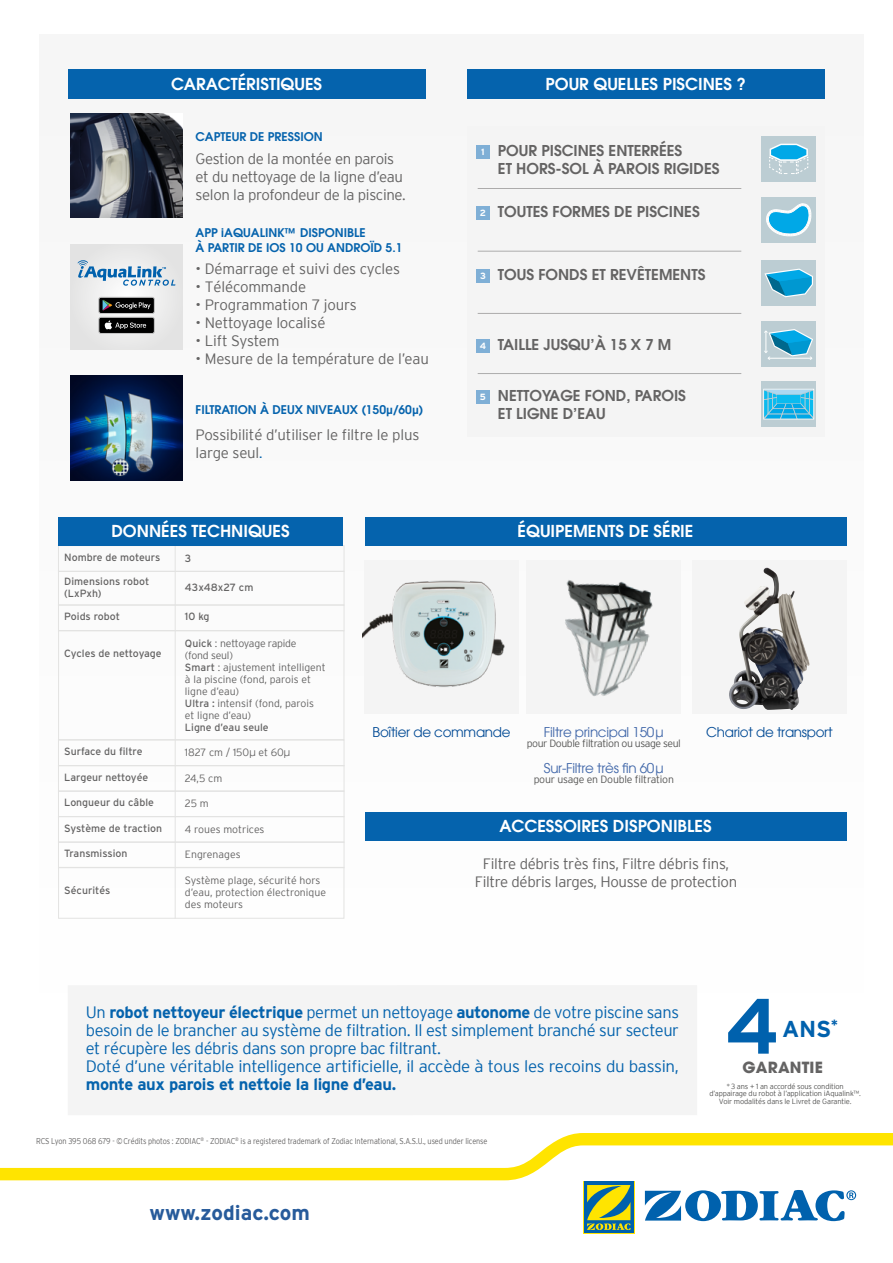
<style>
.page{position:relative;width:893px;height:1263px;background:#fff}
.page>*{position:absolute;margin:0;border:0;box-sizing:border-box;transform-origin:0 0}
.t1{font:700 78.3px "Interstate";color:#0061ad}
.t2{font:700 23.1px "Interstate";color:#0061ad}
.t3{font:700 20.85px "Interstate";color:#275b9b}
.t4{font:300 16.5px/18px "Interstate";letter-spacing:-.02em;color:#0563ad}
.t5{font:600 16.5px "Avant Garde LT";color:#fff}
.t6{font:700 16.5px "Interstate";letter-spacing:-.02em;color:#0563ad}
.t7{font:700 15.45px "Avant Garde LT";letter-spacing:.01em;color:#646363}
.t8{font:300 15px/18px "Interstate";letter-spacing:-.02em;color:#646363}
.t9{font:600 15px/18px "Avant Garde LT";color:#646363}
.t10{font:13.5px "Avant Garde LT";letter-spacing:-.02em;color:#3e65a8}
.t11{font:13.5px "Avant Garde LT";letter-spacing:-.02em;color:#004994}
.t12{font:600 12px/14.4px "Avant Garde LT";color:#0563ad}
.t13{font:300 10.5px/12px "Interstate";color:#646363}
.t14{font:10.5px/12px "Interstate";color:#646363}
.t15{font:300 10.5px "Interstate";letter-spacing:-.04em;color:#575756}
.t16{font:300 10.5px "Interstate";letter-spacing:-.02em;color:#575756}
.t17{font:300 8.4px "Interstate";letter-spacing:-.01em;color:#646363;scale:.87 1}
.t18{font:300 7.5px/7.5px "Interstate";letter-spacing:-.02em;color:#575756;text-align:center}
.s1{font-family:"DIN Pro";font-weight:700}
.s2{font-family:"Avant Garde LT";font-weight:600;font-size:12px;color:#0563ad}
.s3{font-family:"Interstate";font-weight:700;font-size:9px;color:#fff}
.s4{font-weight:400}
.s5{font-family:"Avant Garde LT";font-weight:400}
.s6{font-weight:700}
</style>
<div class="page">
<div style="left:39px;top:34px;width:825px;height:962px;background:#fafafa"></div>
<div style="left:584px;top:1182px;width:50px;height:51px;background:#0061ad"></div>
<svg style="left:0;top:1133px;width:893px;height:97px"></svg>
<div style="left:68px;top:996px;width:629px;height:119px;background:#f4f4f4"></div>
<div style="left:467px;top:69px;width:357px;height:30px;background:#0563ad"></div>
<div style="left:68px;top:69px;width:357px;height:30px;background:#0563ad"></div>
<div style="left:467px;top:126px;width:358px;height:311px;background:#f4f4f4"></div>
<div style="left:476px;top:145px;width:13px;height:13px;background:#7fafd6"></div>
<div style="left:476px;top:206px;width:13px;height:13px;background:#7fafd6"></div>
<div style="left:476px;top:269px;width:13px;height:14px;background:#7fafd6"></div>
<div style="left:476px;top:339px;width:13px;height:13px;background:#7fafd6"></div>
<div style="left:476px;top:390px;width:13px;height:14px;background:#7fafd6"></div>
<hr style="left:478px;top:188px;width:263px;height:1px;background:#646363">
<hr style="left:478px;top:251px;width:263px;height:1px;background:#646363">
<hr style="left:478px;top:313px;width:263px;height:1px;background:#646363">
<hr style="left:478px;top:373px;width:263px;height:1px;background:#646363">
<div style="left:761px;top:136px;width:55px;height:46px;background:#bccdd3"></div>
<div style="left:761px;top:197px;width:55px;height:46px;background:#bccdd3"></div>
<div style="left:761px;top:260px;width:55px;height:46px;background:#bccdd3"></div>
<div style="left:761px;top:322px;width:55px;height:45px;background:#bccdd3"></div>
<svg style="left:761px;top:381px;width:55px;height:46px"></svg>
<svg style="left:764px;top:329px;width:49px;height:31px"></svg>
<svg style="left:763px;top:389px;width:51px;height:30px;background:#49bfe7"></svg>
<svg style="left:769px;top:144px;width:40px;height:30px"></svg>
<svg style="left:766px;top:203px;width:45px;height:33px"></svg>
<svg style="left:764px;top:268px;width:49px;height:30px"></svg>
<svg style="left:70px;top:245px;width:113px;height:104px"></svg>
<svg style="left:78px;top:259px;width:97px;height:27px"></svg>
<div style="left:99px;top:297px;width:55px;height:16px;background:#000;border-radius:2px"></div>
<div style="left:99px;top:297px;width:56px;height:17px;border:1px solid #c6c6c6;border-radius:2px"></div>
<svg style="left:103px;top:300px;width:48px;height:11px"></svg>
<div style="left:99px;top:317px;width:55px;height:16px;background:#000;border-radius:2px"></div>
<div style="left:99px;top:317px;width:56px;height:17px;border:1px solid #c6c6c6;border-radius:2px"></div>
<svg style="left:104px;top:320px;width:42px;height:9px"></svg>
<img style="left:70px;top:113px;width:113px;height:105px">
<img style="left:71px;top:376px;width:112px;height:104px">
<div style="left:58px;top:630px;width:286px;height:110px;border:1px solid #e3e3e2"></div>
<hr style="left:175px;top:545px;width:1px;height:374px;background:#e3e3e2">
<div style="left:58px;top:545px;width:286px;height:27px;border:1px solid #e3e3e2"></div>
<div style="left:58px;top:765px;width:286px;height:27px;border:1px solid #e3e3e2"></div>
<div style="left:58px;top:740px;width:286px;height:26px;border:1px solid #e3e3e2"></div>
<div style="left:58px;top:867px;width:286px;height:52px;border:1px solid #e3e3e2"></div>
<div style="left:58px;top:841px;width:286px;height:27px;border:1px solid #e3e3e2"></div>
<div style="left:58px;top:816px;width:286px;height:27px;border:1px solid #e3e3e2"></div>
<div style="left:58px;top:605px;width:286px;height:26px;border:1px solid #e3e3e2"></div>
<div style="left:58px;top:571px;width:286px;height:34px;border:1px solid #e3e3e2"></div>
<div style="left:58px;top:517px;width:285px;height:28px;background:#0563ad"></div>
<div style="left:365px;top:517px;width:481px;height:28px;background:#0563ad"></div>
<div style="left:365px;top:561px;width:154px;height:153px;background:#f4f4f4"></div>
<div style="left:692px;top:561px;width:154px;height:153px;background:#f4f4f4"></div>
<img style="left:729px;top:568px;width:81px;height:142px">
<div style="left:365px;top:812px;width:481px;height:28px;background:#0563ad"></div>
<img style="left:363px;top:580px;width:142px;height:107px">
<div style="left:527px;top:561px;width:154px;height:153px;background:#f4f4f4"></div>
<img style="left:565px;top:580px;width:88px;height:116px">
<p class="t5" style="left:171px;top:73px;width:153px">CARACTÉRISTIQUES</p>
<p class="t5" style="left:546px;top:73px;width:202px">POUR QUELLES PISCINES ?</p>
<p class="t12" style="left:196px;top:129px;width:129px">CAPTEUR DE PRESSION</p>
<p class="t8" style="left:196px;top:149px;width:212px">Gestion de la montée en parois et du nettoyage de la ligne d’eau selon la profondeur de la piscine.</p>
<p class="t12" style="left:196px;top:225px;width:208px">APP iAQUALINK™ DISPONIBLE<br>À PARTIR DE IOS 10 OU ANDROÏD 5.1</p>
<p class="t8" style="left:196px;top:259px;width:206px">• Démarrage et suivi des cycles</p>
<p class="t8" style="left:196px;top:277px;width:112px">• Télécommande</p>
<p class="t8" style="left:196px;top:295px;width:163px">• Programmation 7 jours</p>
<p class="t8" style="left:196px;top:313px;width:131px">• Nettoyage localisé</p>
<p class="t8" style="left:196px;top:331px;width:85px">• Lift System</p>
<p class="t8" style="left:196px;top:349px;width:235px">• Mesure de la température de l’eau</p>
<p class="t12" style="left:196px;top:402px;width:229px">FILTRATION À DEUX NIVEAUX (150<span class="s1">µ</span>/60<span class="s1">µ</span>)</p>
<p class="t8" style="left:196px;top:426px;width:225px">Possibilité d’utiliser le filtre le plus large seul<span class="s2">.</span></p>
<p class="t5" style="left:111px;top:520px;width:180px">DONNÉES TECHNIQUES</p>
<p class="t14" style="left:64px;top:551px;width:98px">Nombre de moteurs</p>
<p class="t14" style="left:185px;top:552px;width:8px">3</p>
<p class="t14" style="left:64px;top:575px;width:87px">Dimensions robot (LxPxh)</p>
<p class="t14" style="left:64px;top:610px;width:57px">Poids robot</p>
<p class="t14" style="left:185px;top:581px;width:70px">43x48x27 cm</p>
<p class="t14" style="left:185px;top:610px;width:26px">10 kg</p>
<p class="t9" style="left:498px;top:141px;width:223px;text-indent:-17px"><span class="s3">1</span> POUR PISCINES ENTERRÉES<br>ET HORS-SOL À PAROIS RIGIDES</p>
<p class="t9" style="left:480px;top:202px;width:221px"><span class="s3">2</span> TOUTES FORMES DE PISCINES</p>
<p class="t9" style="left:480px;top:265px;width:227px"><span class="s3">3</span> TOUS FONDS ET REVÊTEMENTS</p>
<p class="t9" style="left:480px;top:335px;width:193px"><span class="s3">4</span> TAILLE JUSQU’À 15 X 7 M</p>
<p class="t9" style="left:498px;top:386px;width:190px;text-indent:-18px"><span class="s3">5</span> NETTOYAGE FOND, PAROIS<br>ET LIGNE D’EAU</p>
<p class="t5" style="left:518px;top:520px;width:177px">ÉQUIPEMENTS DE SÉRIE</p>
<p class="t14" style="left:64px;top:647px;width:99px">Cycles de nettoyage</p>
<p class="t14" style="left:64px;top:745px;width:80px">Surface du filtre</p>
<p class="t14" style="left:64px;top:771px;width:86px">Largeur nettoyée</p>
<p class="t13" style="left:185px;top:637px;width:142px"><span class="s4">Quick</span> : nettoyage rapide<br>(fond seul)<br><span class="s4">Smart</span> : ajustement intelligent à la piscine (fond, parois et ligne d’eau)<br><span class="s4">Ultra :</span> intensif (fond, parois et ligne d’eau)</p>
<p class="t14" style="left:185px;top:721px;width:85px">Ligne d’eau seule</p>
<p class="t11" style="left:373px;top:724px;width:139px">Boîtier de commande</p>
<p class="t13" style="left:185px;top:746px;width:107px">1827 cm / 150<span class="s5">µ</span> et 60<span class="s5">µ</span></p>
<p class="t13" style="left:185px;top:772px;width:39px">24,5 cm</p>
<p class="t10" style="left:544px;top:724px;width:121px">Filtre principal 150µ</p>
<p class="t15" style="left:527px;top:737px;width:156px">pour Double filtration ou usage seul</p>
<p class="t10" style="left:544px;top:760px;width:121px">Sur-Filtre très fin 60µ</p>
<p class="t16" style="left:534px;top:773px;width:142px">pour usage en Double filtration</p>
<p class="t11" style="left:706px;top:724px;width:128px">Chariot de transport</p>
<p class="t14" style="left:64px;top:796px;width:91px">Longueur du câble</p>
<p class="t13" style="left:185px;top:797px;width:25px">25 m</p>
<p class="t14" style="left:64px;top:822px;width:99px">Système de traction</p>
<p class="t13" style="left:185px;top:823px;width:81px">4 roues motrices</p>
<p class="t5" style="left:499px;top:816px;width:214px">ACCESSOIRES DISPONIBLES</p>
<p class="t14" style="left:64px;top:848px;width:65px">Transmission</p>
<p class="t14" style="left:64px;top:884px;width:48px">Sécurités</p>
<p class="t13" style="left:185px;top:848px;width:57px">Engrenages</p>
<p class="t13" style="left:185px;top:874px;width:143px">Système plage, sécurité hors d’eau, protection électronique des moteurs</p>
<p class="t8" style="left:475px;top:854px;width:264px;text-align:center">Filtre débris très fins, Filtre débris fins,<br>Filtre débris larges, Housse de protection</p>
<p class="t4" style="left:86px;top:1003px;width:595px">Un <span class="s6">robot nettoyeur électrique</span> permet un nettoyage <span class="s6">autonome</span> de votre piscine sans besoin de le brancher au système de filtration. Il est simplement branché sur secteur et récupère les débris dans son propre bac filtrant.<br>Doté d’une véritable intelligence artificielle, il accède à tous les recoins du bassin,</p>
<p class="t6" style="left:86px;top:1075px;width:312px">monte aux parois et nettoie la ligne d’eau.</p>
<p class="t17" style="left:36px;top:1136px;width:520px">RCS Lyon 395 068 679 - ©Crédits photos : ZODIAC<sup>®</sup> - ZODIAC<sup>®</sup> is a registered trademark of Zodiac International, S.A.S.U., used under license</p>
<h3 class="t3" style="left:150px;top:1201px;width:162px">www.zodiac.com</h3>
<h1 class="t1" style="left:725px;top:982px;width:56px">4</h1>
<p class="t7" style="left:743px;top:1057px;width:82px">GARANTIE</p>
<h2 class="t2" style="left:782px;top:1016px;width:57px">ANS<sup>*</sup></h2>
<p class="t18" style="left:709px;top:1082px;width:153px">*3 ans + 1 an accordé sous condition d’appairage du robot à l’application iAqualink™.<br>Voir modalités dans le Livret de Garantie.</p>
</div>
